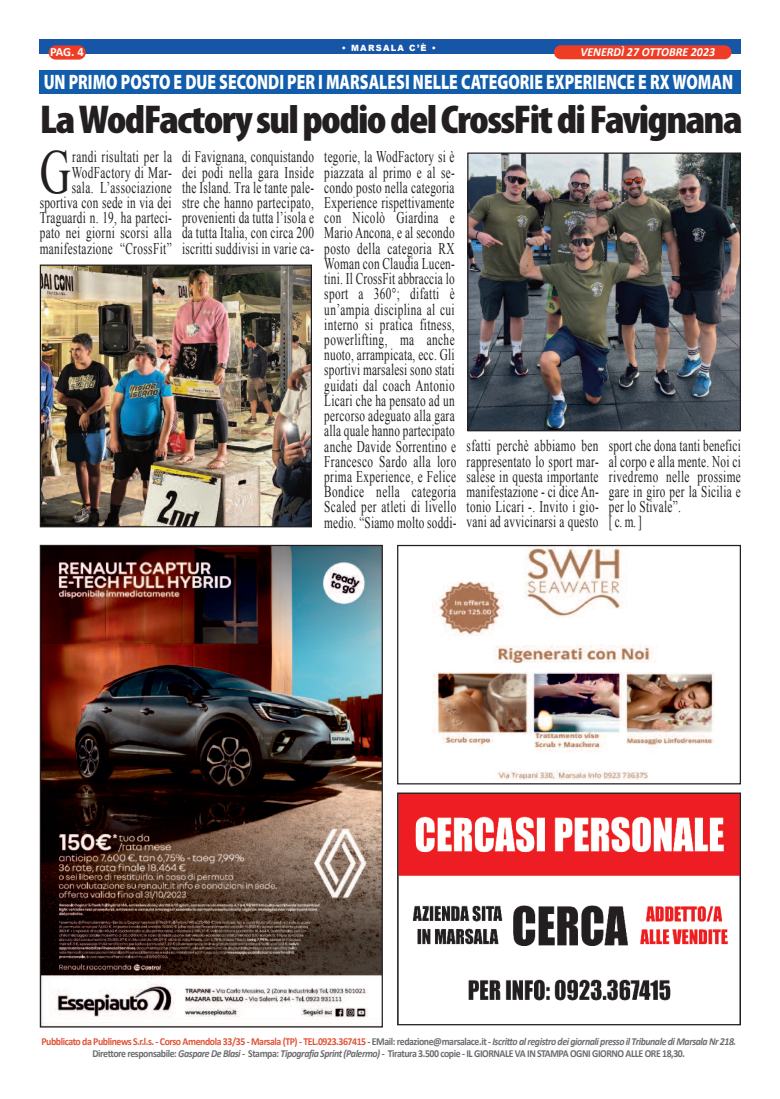
<style>
.page{position:relative;width:780px;height:1099px;background:#fff}
.page>*{position:absolute;margin:0;border:0;box-sizing:border-box;transform-origin:0 0}
.t1{font:62.25px "Times New Roman";color:#231f20;scale:.69 1}
.t2{font:900 condensed 40.38px "Myriad Pro";letter-spacing:-.04em;color:#231f20;scale:1.09 1}
.t3{font:900 20.88px "Myriad Pro";color:#fff;scale:.75 1}
.t4{font:16.25px/15.2px "Times New Roman";letter-spacing:.025em;color:#231f20;text-align:justify;scale:.69 1}
.t5{font:700 12.5px "Calibri";color:#fff}
.t6{font:italic 700 12.38px "Calibri";color:#fff;scale:.96 1}
.t7{font:700 10.62px/12px "Calibri";letter-spacing:-.045em;color:#6c6d70;text-align:center;scale:.92 1}
.t8{font:900 8.62px "Arial";letter-spacing:.15em;color:#fff;scale:.96 1}
.s1{color:#e15438}
.s2{font-style:italic}
</style>
<div class="page">
<div style="left:40px;top:39px;width:701px;height:14px;background:#1755a6"></div>
<div style="left:49px;top:45px;width:37px;height:15px;background:#ef3c25;border-radius:7px"></div>
<div style="left:554px;top:45px;width:177px;height:14px;background:#ef3c25;border-radius:7px"></div>
<img style="left:433px;top:547px;width:281px;height:233px">
<div style="left:397px;top:545px;width:344px;height:239px;border:1px solid #231f20"></div>
<img style="left:399px;top:794px;width:340px;height:207px">
<div style="left:397px;top:792px;width:344px;height:233px;border:1px solid #231f20"></div>
<img style="left:42px;top:547px;width:339px;height:478px">
<div style="left:40px;top:70px;width:701px;height:24px;background:#115cab"></div>
<img style="left:469px;top:154px;width:270px;height:275px">
<div style="left:467px;top:152px;width:274px;height:279px;border:1px solid #231f20"></div>
<img style="left:42px;top:266px;width:268px;height:259px">
<div style="left:40px;top:264px;width:272px;height:263px;border:1px solid #231f20"></div>
<p class="t8" style="left:341px;top:41px;width:100px">• MARSALA C’È •</p>
<p class="t5" style="left:50px;top:47px;width:35px">PAG. 4</p>
<p class="t6" style="left:580px;top:47px;width:142px">VENERDÌ 27 OTTOBRE 2023</p>
<p class="t3" style="left:44px;top:74px;width:920px">UN PRIMO POSTO E DUE SECONDI PER I MARSALESI NELLE CATEGORIE EXPERIENCE E RX WOMAN</p>
<h2 class="t2" style="left:40px;top:105px;width:646px">LaWodFactorysulpodiodelCrossFitdiFavignana</h2>
<h1 class="t1" style="left:40px;top:137px;width:47px">G</h1>
<p class="t4" style="left:40px;top:149px;width:193px;text-align:right">randi risultati per la<br>WodFactory di Mar-<br>sala. L’associazione sportiva con sede in via dei<br>Traguardi n. 19, ha parteci&shy;pato nei giorni scorsi alla manifestazione “CrossFit”</p>
<p class="t4" style="left:182px;top:149px;width:193px">di Favignana, conquistando dei podi nella gara Inside the Island. Tra le tante pale&shy;stre che hanno partecipato, provenienti da tutta l’isola e da tutta Italia, con circa 200 iscritti suddivisi in varie ca-</p>
<p class="t4" style="left:324px;top:149px;width:193px">tegorie, la WodFactory si è piazzata al primo e al se&shy;condo posto nella categoria Experience rispettivamente con Nicolò Giardina e Mario Ancona, e al secondo posto della categoria RX Woman con Claudia Lucen&shy;tini. Il CrossFit abbraccia lo sport a 360°; difatti è un’ampia disciplina al cui interno si pratica fitness, powerlifting, ma anche nuoto, arrampicata, ecc. Gli sportivi marsalesi sono stati guidati dal coach Antonio Licari che ha pensato ad un percorso adeguato alla gara alla quale hanno partecipato anche Davide Sorrentino e Francesco Sardo alla loro prima Experience, e Felice Bondice nella categoria Scaled per atleti di livello medio. “Siamo molto soddi-</p>
<p class="t4" style="left:466px;top:438px;width:193px">sfatti perchè abbiamo ben rappresentato lo sport mar&shy;salese in questa importante manifestazione - ci dice An&shy;tonio Licari -. Invito i gio&shy;vani ad avvicinarsi a questo</p>
<p class="t4" style="left:609px;top:438px;width:193px;text-align:left">sport che dona tanti benefici al corpo e alla mente. Noi ci rivedremo nelle prossime gare in giro per la Sicilia e per lo Stivale”.<br>[c.m.]</p>
<p class="t7" style="left:41px;top:1035px;width:756px"><span class="s1">Pubblicato da Publinews S.r.l.s. - Corso Amendola 33/35 - Marsala (TP) - TEL.0923.367415</span> - EMail: redazione@marsalace.it - <span class="s2">Iscritto al registro dei giornali presso il Tribunale di Marsala Nr 218.<br></span>Direttore responsabile: <span class="s2">Gaspare De Blasi -</span> Stampa: <span class="s2">Tipografia Sprint (Palermo) -</span> Tiratura 3.500 copie - IL GIORNALE VA IN STAMPA OGNI GIORNO ALLE ORE 18,30.</p>
</div>
